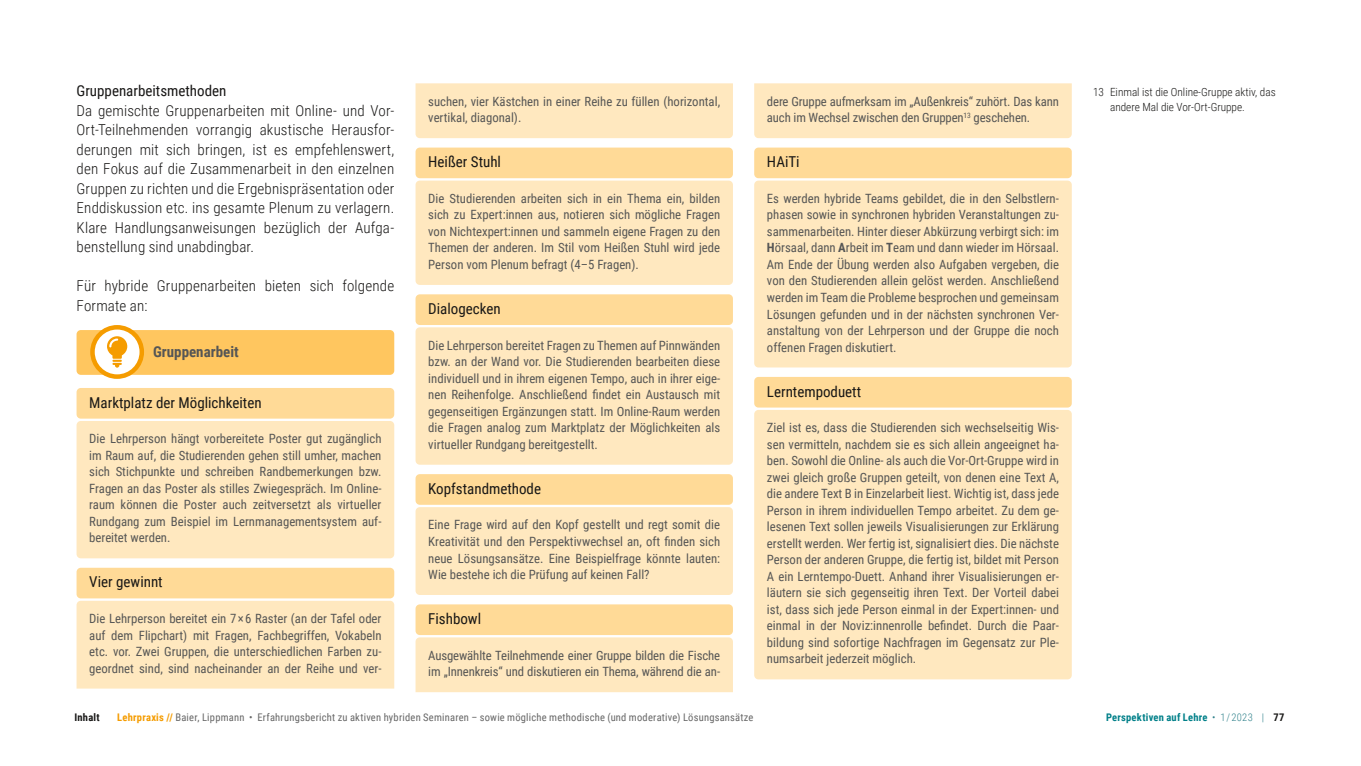
<style>
.page{position:relative;width:1361px;height:766px;background:#fff}
.page>*{position:absolute;margin:0;border:0;box-sizing:border-box;transform-origin:0 0}
.Copy_erste_10_13{font:300 15px/19.5px "Roboto Condensed";letter-spacing:.01em;color:#181716;text-align:justify}
.Fenster_Methoden_Übe{font:15px "Roboto Condensed";color:#181716}
.U5_ohne_Einzug{font:15px "Roboto Condensed";color:#181716}
.Fenster_Tools_Fenste{font:700 15px "Roboto Condensed";color:#565655}
.Fenster_Methoden_Cop{font:12.75px/16.5px "Roboto Condensed";color:#565655;text-align:justify}
.Fussnoten_in_Margina{font:300 11.25px/15px "Roboto Condensed";color:#181716}
.t1{font:10.5px "Roboto Condensed";letter-spacing:.02em;color:#666}
.t2{font:700 10.5px "Roboto Condensed";letter-spacing:.025em;color:#008089}
.t3{font:700 10.5px "Roboto Condensed";letter-spacing:.02em;color:#181716}
.s1{font-weight:700}
.s2{font-weight:700;color:#f59c00}
.s3{font-weight:300;color:#2f818b}
.s4{color:#181716}
</style>
<div class="page">
<div style="left:77px;top:330px;width:317px;height:45px;background:#ffc65f;border-radius:4px"></div>
<div style="left:77px;top:388px;width:317px;height:30px;background:#ffda97;border-radius:4px"></div>
<div style="left:77px;top:421px;width:317px;height:137px;background:#ffe8bf;border-radius:4px"></div>
<div style="left:77px;top:567px;width:317px;height:31px;background:#ffda97;border-radius:4px"></div>
<div style="left:77px;top:600px;width:317px;height:88px;background:#ffe8bf"></div>
<svg style="left:92px;top:327px;width:50px;height:49px"></svg>
<div style="left:90px;top:325px;width:54px;height:54px;border:4px solid #f59c00;border-radius:50%"></div>
<svg style="left:107px;top:336px;width:20px;height:31px"></svg>
<div style="left:415px;top:83px;width:318px;height:55px;background:#ffe8bf"></div>
<div style="left:415px;top:147px;width:318px;height:31px;background:#ffda97;border-radius:4px"></div>
<div style="left:415px;top:180px;width:318px;height:105px;background:#ffe8bf;border-radius:4px"></div>
<div style="left:415px;top:294px;width:318px;height:31px;background:#ffda97;border-radius:4px"></div>
<div style="left:415px;top:327px;width:318px;height:137px;background:#ffe8bf;border-radius:4px"></div>
<div style="left:415px;top:474px;width:318px;height:30px;background:#ffda97;border-radius:4px"></div>
<div style="left:415px;top:507px;width:318px;height:87px;background:#ffe8bf;border-radius:4px"></div>
<div style="left:415px;top:604px;width:318px;height:31px;background:#ffda97;border-radius:4px"></div>
<div style="left:415px;top:637px;width:318px;height:55px;background:#ffe8bf"></div>
<div style="left:754px;top:83px;width:317px;height:55px;background:#ffe8bf"></div>
<div style="left:754px;top:147px;width:317px;height:31px;background:#ffda97;border-radius:4px"></div>
<div style="left:754px;top:180px;width:317px;height:187px;background:#ffe8bf;border-radius:4px"></div>
<div style="left:754px;top:377px;width:317px;height:30px;background:#ffda97;border-radius:4px"></div>
<div style="left:754px;top:410px;width:317px;height:269px;background:#ffe8bf;border-radius:4px"></div>
<p class="U5_ohne_Einzug" style="left:77px;top:80px;width:151px">Gruppenarbeitsmethoden</p>
<p class="Copy_erste_10_13" style="left:77px;top:100px;width:319px">Da gemischte Gruppenarbeiten mit Online- und Vor-Ort-Teilnehmenden vorrangig akustische Herausfor&shy;derungen mit sich bringen, ist es empfehlenswert, den Fokus auf die Zusammenarbeit in den einzelnen Gruppen zu richten und die Ergebnispräsentation oder Enddiskussion etc. ins gesamte Plenum zu verlagern.<br>Klare Handlungsanweisungen bezüglich der Aufga&shy;benstellung sind unabdingbar.</p>
<p class="Copy_erste_10_13" style="left:77px;top:275px;width:319px">Für hybride Gruppenarbeiten bieten sich folgende<br>Formate an:</p>
<p class="Fenster_Tools_Fenste" style="left:153px;top:341px;width:87px">Gruppenarbeit</p>
<p class="Fenster_Methoden_Übe" style="left:89px;top:391px;width:174px">Marktplatz der Möglichkeiten</p>
<p class="Fenster_Methoden_Cop" style="left:89px;top:430px;width:294px">Die Lehrperson hängt vorbereitete Poster gut zugänglich im Raum auf, die Studierenden gehen still umher, machen sich Stichpunkte und schreiben Randbemerkungen bzw.<br>Fragen an das Poster als stilles Zwiegespräch. Im Online&shy;raum können die Poster auch zeitversetzt als virtueller Rundgang zum Beispiel im Lernmanagementsystem auf&shy;bereitet werden.</p>
<p class="Fenster_Methoden_Übe" style="left:89px;top:571px;width:75px">Vier gewinnt</p>
<p class="Fenster_Methoden_Cop" style="left:89px;top:609px;width:294px">Die Lehrperson bereitet ein 7 × 6 Raster (an der Tafel oder auf dem Flipchart) mit Fragen, Fachbegriffen, Vokabeln etc. vor. Zwei Gruppen, die unterschiedlichen Farben zu&shy;geordnet sind, sind nacheinander an der Reihe und ver-</p>
<p class="Fenster_Methoden_Cop" style="left:428px;top:92px;width:293px">suchen, vier Kästchen in einer Reihe zu füllen (horizontal, vertikal, diagonal).</p>
<p class="Fenster_Methoden_Übe" style="left:428px;top:151px;width:74px">Heißer Stuhl</p>
<p class="Fenster_Methoden_Cop" style="left:428px;top:189px;width:293px">Die Studierenden arbeiten sich in ein Thema ein, bilden sich zu Expert:innen aus, notieren sich mögliche Fragen von Nichtexpert:innen und sammeln eigene Fragen zu den Themen der anderen. Im Stil vom Heißen Stuhl wird jede Person vom Plenum befragt (4–5 Fragen).</p>
<p class="Fenster_Methoden_Übe" style="left:428px;top:298px;width:74px">Dialogecken</p>
<p class="Fenster_Methoden_Cop" style="left:428px;top:336px;width:293px">Die Lehrperson bereitet Fragen zu Themen auf Pinnwänden bzw. an der Wand vor. Die Studierenden bearbeiten diese individuell und in ihrem eigenen Tempo, auch in ihrer eige&shy;nen Reihenfolge. Anschließend findet ein Austausch mit gegenseitigen Ergänzungen statt. Im Online-Raum werden die Fragen analog zum Marktplatz der Möglichkeiten als virtueller Rundgang bereitgestellt.</p>
<p class="Fenster_Methoden_Übe" style="left:428px;top:478px;width:114px">Kopfstandmethode</p>
<p class="Fenster_Methoden_Cop" style="left:428px;top:516px;width:293px">Eine Frage wird auf den Kopf gestellt und regt somit die Kreativität und den Perspektivwechsel an, oft finden sich neue Lösungsansätze. Eine Beispielfrage könnte lauten:<br>Wie bestehe ich die Prüfung auf keinen Fall?</p>
<p class="Fenster_Methoden_Übe" style="left:428px;top:608px;width:54px">Fishbowl</p>
<p class="Fenster_Methoden_Cop" style="left:428px;top:646px;width:293px">Ausgewählte Teilnehmende einer Gruppe bilden die Fische im „Innenkreis“ und diskutieren ein Thema, während die an-</p>
<p class="Fenster_Methoden_Cop" style="left:767px;top:92px;width:293px">dere Gruppe aufmerksam im „Außenkreis“ zuhört. Das kann auch im Wechsel zwischen den Gruppen<sup>13</sup> geschehen.</p>
<p class="Fenster_Methoden_Übe" style="left:767px;top:151px;width:34px">HAiTi</p>
<p class="Fenster_Methoden_Cop" style="left:767px;top:189px;width:293px">Es werden hybride Teams gebildet, die in den Selbstlern&shy;phasen sowie in synchronen hybriden Veranstaltungen zu&shy;sammenarbeiten. Hinter dieser Abkürzung verbirgt sich: im <span class="s1">H</span>örsaal, dann <span class="s1">A</span>rbeit im <span class="s1">T</span>eam und dann wieder im Hörsaal.<br>Am Ende der Übung werden also Aufgaben vergeben, die von den Studierenden allein gelöst werden. Anschließend werden im Team die Probleme besprochen und gemeinsam Lösungen gefunden und in der nächsten synchronen Ver&shy;anstaltung von der Lehrperson und der Gruppe die noch offenen Fragen diskutiert.</p>
<p class="Fenster_Methoden_Übe" style="left:767px;top:380px;width:96px">Lerntempoduett</p>
<p class="Fenster_Methoden_Cop" style="left:767px;top:419px;width:293px">Ziel ist es, dass die Studierenden sich wechselseitig Wis&shy;sen vermitteln, nachdem sie es sich allein angeeignet ha&shy;ben. Sowohl die Online- als auch die Vor-Ort-Gruppe wird in zwei gleich große Gruppen geteilt, von denen eine Text A, die andere Text B in Einzelarbeit liest. Wichtig ist, dass jede Person in ihrem individuellen Tempo arbeitet. Zu dem ge&shy;lesenen Text sollen jeweils Visualisierungen zur Erklärung erstellt werden. Wer fertig ist, signalisiert dies. Die nächste Person der anderen Gruppe, die fertig ist, bildet mit Person A ein Lerntempo-Duett. Anhand ihrer Visualisierungen er&shy;läutern sie sich gegenseitig ihren Text. Der Vorteil dabei ist, dass sich jede Person einmal in der Expert:innen- und einmal in der Noviz:innenrolle befindet. Durch die Paar&shy;bildung sind sofortige Nachfragen im Gegensatz zur Ple&shy;numsarbeit jederzeit möglich.</p>
<p class="Fussnoten_in_Margina" style="left:1110px;top:84px;width:167px;text-indent:-17px">13 Einmal ist die Online-Gruppe aktiv, das andere Mal die Vor-Ort-Gruppe.</p>
<p class="t3" style="left:74px;top:709px;width:27px">Inhalt</p>
<p class="t1" style="left:117px;top:709px;width:638px"><span class="s2">Lehrpraxis //</span> Baier, Lippmann • Erfahrungsbericht zu aktiven hybriden Seminaren – sowie mögliche methodische (und moderative) Lösungsansätze</p>
<p class="t2" style="left:1106px;top:709px;width:180px">Perspektiven auf Lehre <span class="s3">• 1 / 2023 |</span> <span class="s4">77</span></p>
</div>
